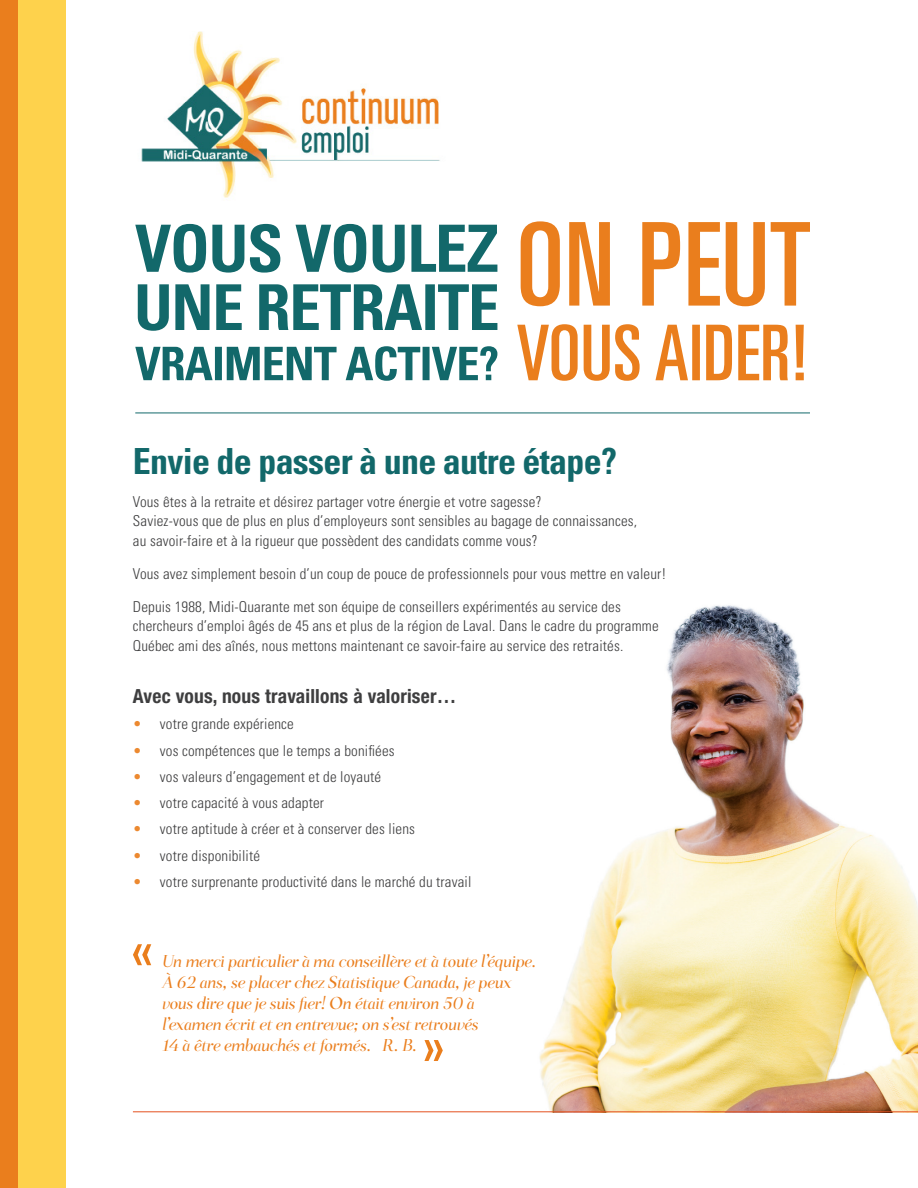
<style>
.page{position:relative;width:918px;height:1188px;background:#fff}
.page>*{position:absolute;margin:0;border:0;box-sizing:border-box;transform-origin:0 0}
.t1{font:700 condensed 36px "Univers";letter-spacing:-.02em;color:#12686a}
.texte{font:700 condensed 19.5px "Helvetica Neue";letter-spacing:.01em;color:#3e3e3f}
.citation{font:italic 16.5px/21px "Salinas Demo";letter-spacing:-.01em;color:#ea7e1d}
.texte-2{font:300 condensed 15px/19.5px "Univers";letter-spacing:.01em;color:#3e3e3f}
.s1{color:#ec8930}
</style>
<div class="page">
<img style="left:539px;top:605px;width:379px;height:506px">
<svg style="left:135px;top:346px;width:362px;height:35px"></svg>
<svg style="left:138px;top:284px;width:359px;height:47px"></svg>
<svg style="left:135px;top:224px;width:362px;height:49px"></svg>
<svg style="left:521px;top:221px;width:289px;height:85px"></svg>
<svg style="left:517px;top:324px;width:287px;height:57px"></svg>
<div style="left:0;top:0;width:66px;height:1188px;background:#fed24c"></div>
<div style="left:0;top:0;width:17px;height:1188px;background:#ea7e1d"></div>
<hr style="left:135px;top:413px;width:675px;height:1px;background:#12686a">
<img style="left:141px;top:31px;width:299px;height:167px">
<hr style="left:133px;top:1111px;width:785px;height:1px;background:#e4501f">
<svg style="left:133px;top:944px;width:18px;height:21px"></svg>
<svg style="left:424px;top:1040px;width:19px;height:21px"></svg>
<p class="t1" style="left:133px;top:439px;width:486px">Envie de passer à une autre étape?</p>
<p class="texte-2" style="left:133px;top:492px;width:506px">Vous êtes à la retraite et désirez partager votre énergie et votre sagesse?<br>Saviez-vous que de plus en plus d’employeurs sont sensibles au bagage de connaissances, au savoir-faire et à la rigueur que possèdent des candidats comme vous?</p>
<p class="texte-2" style="left:133px;top:564px;width:535px">Vous avez simplement besoin d’un coup de pouce de professionnels pour vous mettre en valeur!</p>
<p class="texte-2" style="left:133px;top:597px;width:527px">Depuis 1988, Midi-Quarante met son équipe de conseillers expérimentés au service des chercheurs d’emploi âgés de 45 ans et plus de la région de Laval. Dans le cadre du programme<br>Québec ami des aînés, nous mettons maintenant ce savoir-faire au service des retraités.</p>
<p class="texte" style="left:133px;top:684px;width:325px">Avec vous, nous travaillons à valoriser…</p>
<p class="texte-2" style="left:133px;top:714px;width:163px"><span class="s1">•</span> votre grande expérience</p>
<p class="texte-2" style="left:133px;top:741px;width:263px"><span class="s1">•</span> vos compétences que le temps a bonifiées</p>
<p class="texte-2" style="left:133px;top:767px;width:250px"><span class="s1">•</span> vos valeurs d’engagement et de loyauté</p>
<p class="texte-2" style="left:133px;top:793px;width:193px"><span class="s1">•</span> votre capacité à vous adapter</p>
<p class="texte-2" style="left:133px;top:819px;width:284px"><span class="s1">•</span> votre aptitude à créer et à conserver des liens</p>
<p class="texte-2" style="left:133px;top:846px;width:129px"><span class="s1">•</span> votre disponibilité</p>
<p class="texte-2" style="left:133px;top:872px;width:340px"><span class="s1">•</span> votre surprenante productivité dans le marché du travail</p>
<p class="citation" style="left:162px;top:951px;width:376px">Un merci particulier à ma conseillère et à toute l’équipe.<br>À 62 ans, se placer chez Statistique Canada, je peux vous dire que je suis fier! On était environ 50 à l’examen écrit et en entrevue; on s’est retrouvés<br>14 à être embauchés et formés. R. B.</p>
</div>
